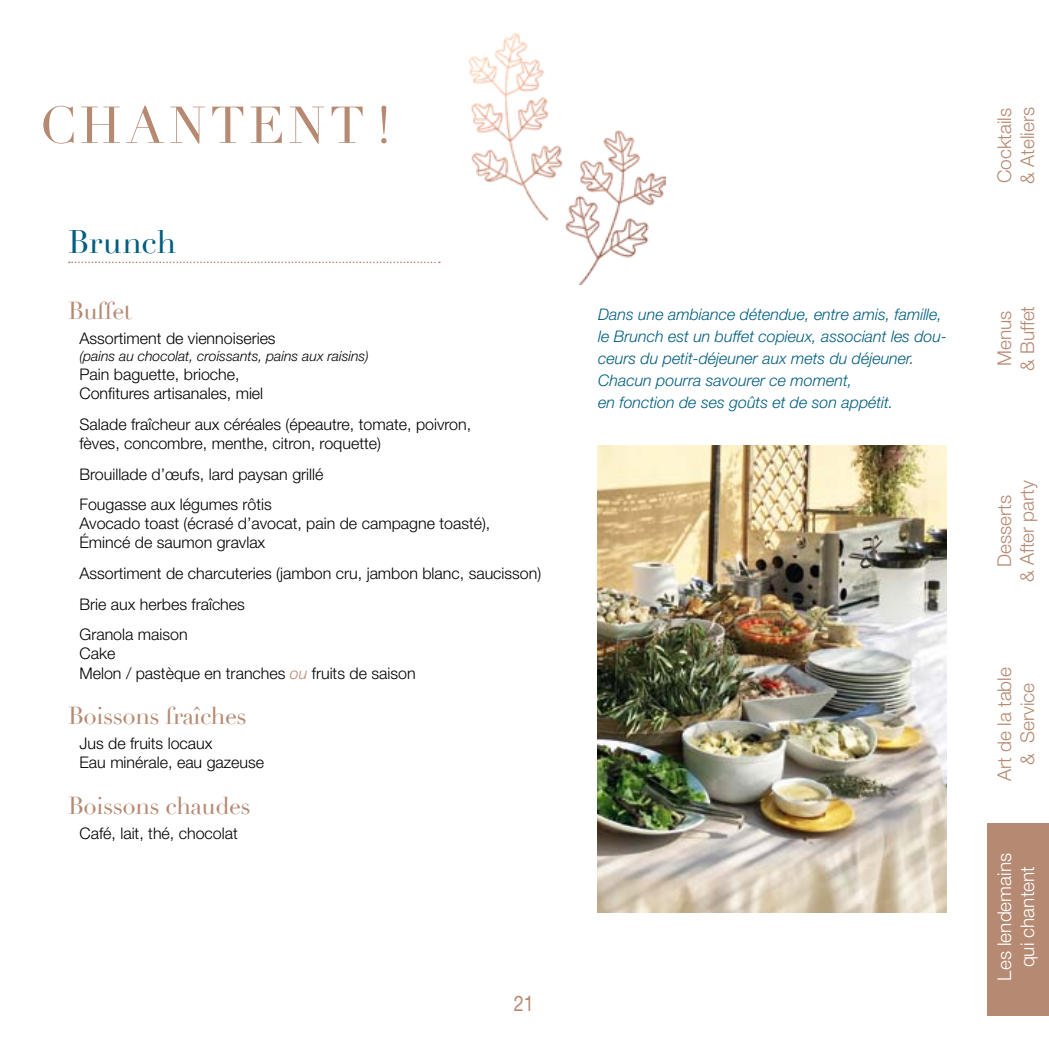
<style>
.page{position:relative;width:1049px;height:1049px;background:#fff}
.page>*{position:absolute;margin:0;border:0;box-sizing:border-box;transform-origin:0 0}
.t1{font:50.8px "Didot";letter-spacing:.085em;color:#b68a72}
.t2{font:32px "Didot";color:#005e80}
.t3{font:24px "Didot";letter-spacing:-.02em;color:#b68a72}
.t4{font:21.6px "Helvetica Neue";color:#b68a72;scale:.83 1}
.t5{font:300 19px/22.8px "Helvetica Neue";color:#b68a72}
.t6{font:300 19px/22.8px "Helvetica Neue";color:#fff;text-align:center}
.t7{font:300 16px/19.2px "Helvetica Neue";color:#000}
.t8{font:italic 300 16px/22px "Helvetica Neue";color:#005e80}
.t9{font:italic 300 14px "Helvetica Neue";color:#000}
.s1{font-style:italic;color:#b68a72}
</style>
<div class="page">
<svg style="left:69px;top:262px;width:371px;height:1px"></svg>
<img style="left:598px;top:445px;width:349px;height:467px">
<div style="left:987px;top:823px;width:62px;height:193px;background:#b68a72"></div>
<img style="left:469px;top:33px;width:196px;height:252px">
<h1 class="t1" style="left:39px;top:95px;width:354px">chantent !</h1>
<p class="t5" style="left:993px;top:184px;width:78px;rotate:-90deg">Cocktails &amp; Ateliers</p>
<h2 class="t2" style="left:68px;top:222px;width:110px">Brunch</h2>
<h3 class="t3" style="left:68px;top:296px;width:65px">Buffet</h3>
<p class="t7" style="left:79px;top:328px;width:198px">Assortiment de viennoiseries</p>
<p class="t9" style="left:79px;top:347px;width:291px">(pains au chocolat, croissants, pains aux raisins)</p>
<p class="t7" style="left:79px;top:364px;width:185px">Pain baguette, brioche,<br>Confitures artisanales, miel</p>
<p class="t7" style="left:79px;top:414px;width:393px">Salade fraîcheur aux céréales (épeautre, tomate, poivron, fèves, concombre, menthe, citron, roquette)</p>
<p class="t7" style="left:79px;top:458px;width:245px;line-height:30.6px">Brouillade d’œufs, lard paysan grillé<br>Fougasse aux légumes rôtis</p>
<p class="t7" style="left:79px;top:514px;width:412px">Avocado toast (écrasé d’avocat, pain de campagne toasté),<br>Émincé de saumon gravlax</p>
<p class="t7" style="left:79px;top:558px;width:463px;line-height:30.6px">Assortiment de charcuteries (jambon cru, jambon blanc, saucisson)<br>Brie aux herbes fraîches<br>Granola maison</p>
<p class="t7" style="left:79px;top:644px;width:338px">Cake<br>Melon / pastèque en tranches <span class="s1">ou</span> fruits de saison</p>
<h3 class="t3" style="left:68px;top:701px;width:180px">Boissons fraîches</h3>
<p class="t7" style="left:79px;top:733px;width:186px">Jus de fruits locaux<br>Eau minérale, eau gazeuse</p>
<h3 class="t3" style="left:68px;top:791px;width:184px">Boissons chaudes</h3>
<p class="t7" style="left:79px;top:823px;width:160px">Café, lait, thé, chocolat</p>
<h3 class="t4" style="left:514px;top:990px;width:26px">21</h3>
<p class="t8" style="left:598px;top:303px;width:350px">Dans une ambiance détendue, entre amis, famille, le Brunch est un buffet copieux, associant les dou&shy;ceurs du petit-déjeuner aux mets du déjeuner.<br>Chacun pourra savourer ce moment,<br>en fonction de ses goûts et de son appétit.</p>
<p class="t5" style="left:993px;top:371px;width:66px;rotate:-90deg">Menus &amp; Buffet</p>
<p class="t5" style="left:992px;top:582px;width:103px;text-align:center;rotate:-90deg">Desserts<br>&amp; After party</p>
<p class="t5" style="left:993px;top:781px;width:115px;text-align:center;rotate:-90deg">Art de la table &amp; Service</p>
<p class="t6" style="left:993px;top:980px;width:129px;rotate:-90deg">Les lendemains qui chantent</p>
</div>
